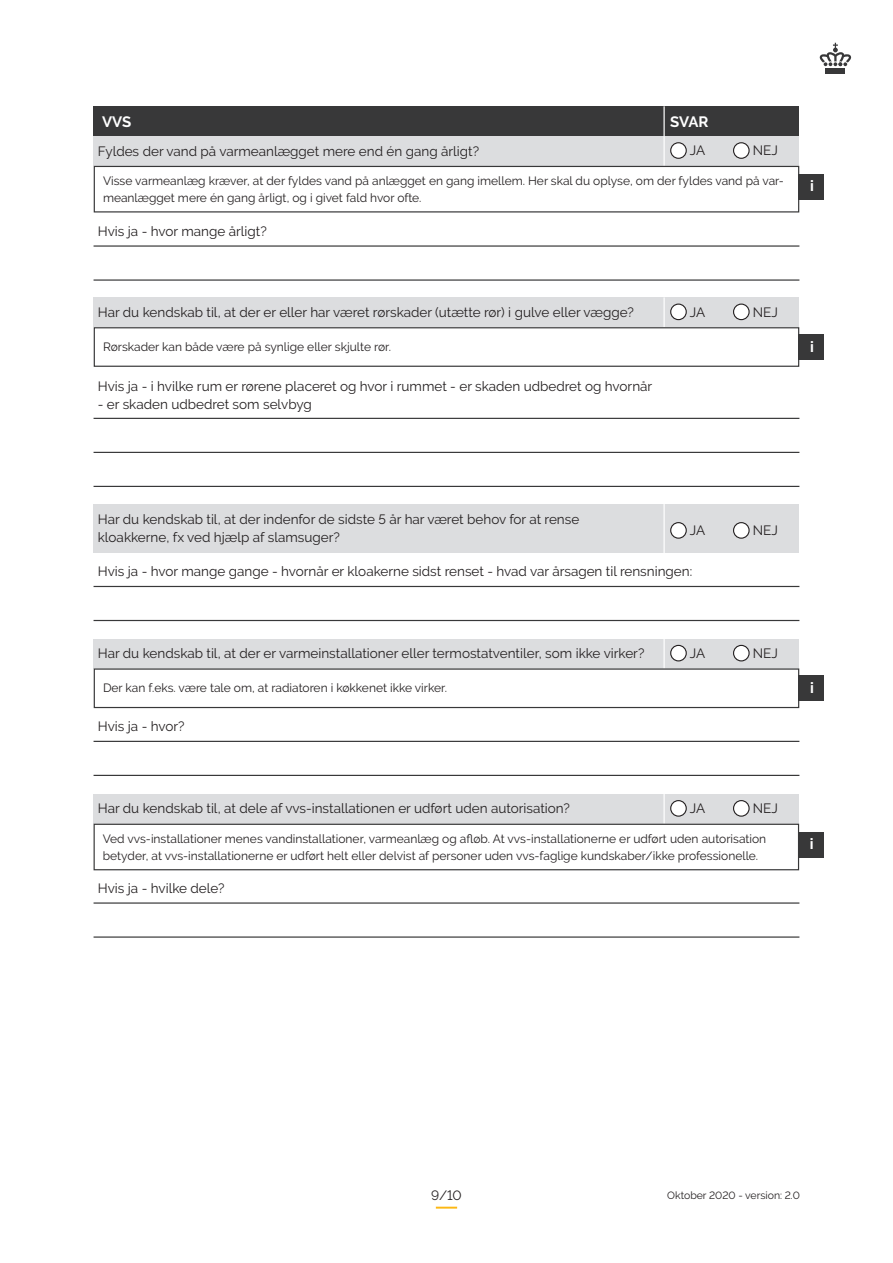
<style>
.page{position:relative;width:893px;height:1263px;background:#fff}
.page>*{position:absolute;margin:0;border:0;box-sizing:border-box;transform-origin:0 0}
.Rubrik_11_13{font:700 15px "Raleway";letter-spacing:-.015em;color:#fff}
.Brød_8_12{font:13.5px "Raleway";color:#231f20}
.Brød_8_12-2{font:12px/16.5px "Raleway";color:#231f20}
.Brød_8_12-3{font:10.5px "Raleway";color:#231f20}
</style>
<div class="page">
<hr style="left:94px;top:245px;width:705px;height:2px;background:#383839">
<hr style="left:94px;top:586px;width:705px;height:1px;background:#383839">
<hr style="left:94px;top:279px;width:705px;height:2px;background:#383839">
<hr style="left:94px;top:620px;width:705px;height:1px;background:#383839">
<div style="left:94px;top:106px;width:705px;height:30px;background:#383839"></div>
<div style="left:94px;top:136px;width:705px;height:30px;background:#dcdddf"></div>
<hr style="left:663px;top:106px;width:2px;height:30px;background:#fff">
<hr style="left:663px;top:136px;width:2px;height:30px;background:#fff">
<div style="left:671px;top:143px;width:15px;height:15px;background:#fff;border-radius:50%"></div>
<div style="left:670px;top:142px;width:17px;height:17px;border:1px solid #231f20;border-radius:50%"></div>
<div style="left:734px;top:143px;width:15px;height:15px;background:#fff;border-radius:50%"></div>
<div style="left:733px;top:142px;width:17px;height:17px;border:1px solid #231f20;border-radius:50%"></div>
<div style="left:94px;top:166px;width:705px;height:46px;border:1px solid #383839"></div>
<div style="left:798px;top:174px;width:26px;height:25px;background:#383839"></div>
<div style="left:94px;top:297px;width:705px;height:30px;background:#dcdddf"></div>
<hr style="left:663px;top:297px;width:2px;height:30px;background:#fff">
<div style="left:94px;top:327px;width:705px;height:40px;border:1px solid #383839"></div>
<div style="left:671px;top:304px;width:15px;height:16px;background:#fff;border-radius:50%"></div>
<div style="left:670px;top:304px;width:17px;height:16px;border:1px solid #231f20;border-radius:50%"></div>
<div style="left:734px;top:304px;width:15px;height:16px;background:#fff;border-radius:50%"></div>
<div style="left:733px;top:304px;width:17px;height:16px;border:1px solid #231f20;border-radius:50%"></div>
<div style="left:798px;top:334px;width:26px;height:26px;background:#383839"></div>
<hr style="left:94px;top:418px;width:705px;height:1px;background:#383839">
<hr style="left:94px;top:452px;width:705px;height:1px;background:#383839">
<hr style="left:94px;top:486px;width:705px;height:1px;background:#383839">
<svg style="left:436px;top:1207px;width:21px;height:1px"></svg>
<div style="left:94px;top:504px;width:705px;height:49px;background:#dcdddf"></div>
<hr style="left:663px;top:504px;width:2px;height:57px;background:#fff">
<div style="left:671px;top:523px;width:15px;height:15px;background:#fff;border-radius:50%"></div>
<div style="left:670px;top:522px;width:17px;height:17px;border:1px solid #231f20;border-radius:50%"></div>
<div style="left:734px;top:523px;width:15px;height:15px;background:#fff;border-radius:50%"></div>
<div style="left:733px;top:522px;width:17px;height:17px;border:1px solid #231f20;border-radius:50%"></div>
<hr style="left:825px;top:72px;width:20px;height:2px;background:#383839">
<hr style="left:825px;top:68px;width:20px;height:2px;background:#383839">
<svg style="left:820px;top:43px;width:31px;height:23px"></svg>
<hr style="left:94px;top:741px;width:705px;height:1px;background:#383839">
<hr style="left:94px;top:902px;width:705px;height:2px;background:#383839">
<hr style="left:94px;top:775px;width:705px;height:1px;background:#383839">
<hr style="left:94px;top:936px;width:705px;height:2px;background:#383839">
<div style="left:94px;top:639px;width:705px;height:29px;background:#dcdddf"></div>
<hr style="left:663px;top:639px;width:2px;height:29px;background:#fff">
<div style="left:671px;top:645px;width:15px;height:16px;background:#fff;border-radius:50%"></div>
<div style="left:670px;top:645px;width:17px;height:16px;border:1px solid #231f20;border-radius:50%"></div>
<div style="left:734px;top:645px;width:15px;height:16px;background:#fff;border-radius:50%"></div>
<div style="left:733px;top:645px;width:17px;height:16px;border:1px solid #231f20;border-radius:50%"></div>
<div style="left:94px;top:668px;width:705px;height:40px;border:1px solid #383839"></div>
<div style="left:798px;top:675px;width:26px;height:26px;background:#383839"></div>
<div style="left:94px;top:794px;width:705px;height:30px;background:#dcdddf"></div>
<hr style="left:663px;top:794px;width:2px;height:30px;background:#fff">
<div style="left:671px;top:801px;width:15px;height:15px;background:#fff;border-radius:50%"></div>
<div style="left:670px;top:800px;width:17px;height:17px;border:1px solid #231f20;border-radius:50%"></div>
<div style="left:734px;top:801px;width:15px;height:15px;background:#fff;border-radius:50%"></div>
<div style="left:733px;top:800px;width:17px;height:17px;border:1px solid #231f20;border-radius:50%"></div>
<div style="left:94px;top:824px;width:705px;height:46px;border:1px solid #383839"></div>
<div style="left:798px;top:832px;width:26px;height:25px;background:#383839"></div>
<p class="Rubrik_11_13" style="left:102px;top:113px;width:31px">VVS</p>
<p class="Rubrik_11_13" style="left:670px;top:113px;width:40px">SVAR</p>
<p class="Brød_8_12" style="left:690px;top:143px;width:17px">JA</p>
<p class="Brød_8_12" style="left:753px;top:143px;width:27px">NEJ</p>
<p class="Brød_8_12-2" style="left:103px;top:173px;width:682px">Visse varmeanlæg kræver, at der fyldes vand på anlægget en gang imellem. Her skal du oplyse, om der fyldes vand på var&shy;meanlægget mere én gang årligt, og i givet fald hvor ofte.</p>
<p class="Rubrik_11_13" style="left:810px;top:178px;width:5px">i</p>
<p class="Brød_8_12" style="left:98px;top:143px;width:383px">Fyldes der vand på varmeanlægget mere end én gang årligt?</p>
<p class="Brød_8_12" style="left:98px;top:223px;width:170px">Hvis ja - hvor mange årligt?</p>
<p class="Brød_8_12" style="left:98px;top:304px;width:538px">Har du kendskab til, at der er eller har været rørskader (utætte rør) i gulve eller vægge?</p>
<p class="Brød_8_12" style="left:690px;top:304px;width:17px">JA</p>
<p class="Brød_8_12" style="left:753px;top:304px;width:27px">NEJ</p>
<p class="Brød_8_12-2" style="left:103px;top:338px;width:290px">Rørskader kan både være på synlige eller skjulte rør.</p>
<p class="Rubrik_11_13" style="left:810px;top:338px;width:5px">i</p>
<p class="Brød_8_12" style="left:98px;top:378px;width:556px">Hvis ja - i hvilke rum er rørene placeret og hvor i rummet - er skaden udbedret og hvornår</p>
<p class="Brød_8_12" style="left:98px;top:396px;width:216px">- er skaden udbedret som selvbyg</p>
<p class="Brød_8_12" style="left:98px;top:511px;width:483px">Har du kendskab til, at der indenfor de sidste 5 år har været behov for at rense</p>
<p class="Brød_8_12" style="left:98px;top:529px;width:244px">kloakkerne, fx ved hjælp af slamsuger?</p>
<p class="Brød_8_12" style="left:690px;top:523px;width:17px">JA</p>
<p class="Brød_8_12" style="left:753px;top:523px;width:27px">NEJ</p>
<p class="Brød_8_12" style="left:98px;top:564px;width:596px">Hvis ja - hvor mange gange - hvornår er kloakerne sidst renset - hvad var årsagen til rensningen:</p>
<p class="Brød_8_12" style="left:98px;top:646px;width:548px">Har du kendskab til, at der er varmeinstallationer eller termostatventiler, som ikke virker?</p>
<p class="Brød_8_12" style="left:690px;top:645px;width:17px">JA</p>
<p class="Brød_8_12" style="left:753px;top:645px;width:27px">NEJ</p>
<p class="Brød_8_12-2" style="left:103px;top:680px;width:346px">Der kan f.eks. være tale om, at radiatoren i køkkenet ikke virker.</p>
<p class="Rubrik_11_13" style="left:810px;top:679px;width:5px">i</p>
<p class="Brød_8_12" style="left:98px;top:718px;width:88px">Hvis ja - hvor?</p>
<p class="Brød_8_12" style="left:98px;top:801px;width:474px">Har du kendskab til, at dele af vvs-installationen er udført uden autorisation?</p>
<p class="Brød_8_12" style="left:690px;top:801px;width:17px">JA</p>
<p class="Brød_8_12" style="left:753px;top:801px;width:27px">NEJ</p>
<p class="Brød_8_12-2" style="left:103px;top:830px;width:665px">Ved vvs-installationer menes vandinstallationer, varmeanlæg og afløb. At vvs-installationerne er udført uden autorisation betyder, at vvs-installationerne er udført helt eller delvist af personer uden vvs-faglige kundskaber/ikke professionelle.</p>
<p class="Rubrik_11_13" style="left:810px;top:835px;width:5px">i</p>
<p class="Brød_8_12" style="left:98px;top:880px;width:128px">Hvis ja - hvilke dele?</p>
<p class="Brød_8_12" style="left:431px;top:1187px;width:32px">9/10</p>
<p class="Brød_8_12-3" style="left:667px;top:1189px;width:134px">Oktober 2020 - version: 2.0</p>
</div>
